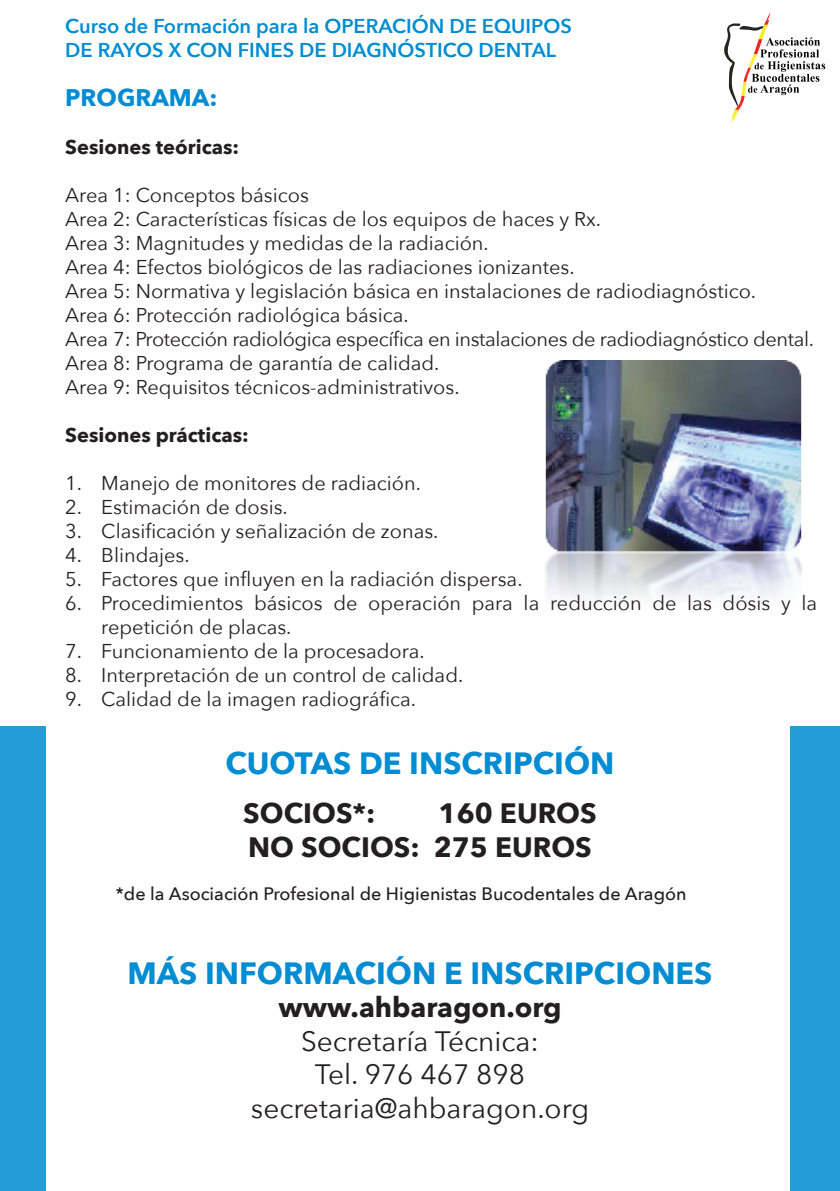
<style>
.page{position:relative;width:840px;height:1191px;background:#fff}
.page>*{position:absolute;margin:0;border:0;box-sizing:border-box;transform-origin:0 0}
.t1{font:700 30.8px "Avenir Next";color:#008cd2}
.t2{font:28px/33.6px "Avenir Next";color:#231f20;text-align:center}
.t3{font:700 28px/33.6px "Avenir Next";color:#231f20;text-align:right}
.t4{font:700 24px "Avenir Next";color:#008cd2}
.t5{font:20px/24px "Avenir Next";color:#231f20}
.t6{font:600 20px/24px "Avenir Next";color:#008cd2}
.t7{font:700 20px "Avenir Next";color:#231f20}
.t8{font:500 18px "Avenir Next";color:#231f20}
</style>
<div class="page">
<div style="left:0;top:726px;width:46px;height:465px;background:#249cd8"></div>
<div style="left:789px;top:726px;width:50px;height:465px;background:#249cd8"></div>
<img style="left:545px;top:360px;width:257px;height:383px">
<svg style="left:724px;top:13px;width:100px;height:109px"></svg>
<p class="t6" style="left:65px;top:14px;width:508px">Curso de Formación para la OPERACIÓN DE EQUIPOS<br>DE RAYOS X CON FINES DE DIAGNÓSTICO DENTAL</p>
<p class="t4" style="left:65px;top:77px;width:153px">PROGRAMA:</p>
<p class="t7" style="left:65px;top:130px;width:175px">Sesiones teóricas:</p>
<p class="t5" style="left:65px;top:182px;width:749px">Area 1: Conceptos básicos<br>Area 2: Características físicas de los equipos de haces y Rx.<br>Area 3: Magnitudes y medidas de la radiación.<br>Area 4: Efectos biológicos de las radiaciones ionizantes.<br>Area 5: Normativa y legislación básica en instalaciones de radiodiagnóstico.<br>Area 6: Protección radiológica básica.<br>Area 7: Protección radiológica específica en instalaciones de radiodiagnóstico dental.<br>Area 8: Programa de garantía de calidad.<br>Area 9: Requisitos técnicos-administrativos.</p>
<p class="t7" style="left:65px;top:418px;width:185px">Sesiones prácticas:</p>
<p class="t5" style="left:65px;top:470px;width:357px">1. Manejo de monitores de radiación.</p>
<p class="t5" style="left:65px;top:494px;width:224px">2. Estimación de dosis.</p>
<p class="t5" style="left:65px;top:518px;width:374px">3. Clasificación y señalización de zonas.</p>
<p class="t5" style="left:65px;top:542px;width:126px">4. Blindajes.</p>
<p class="t5" style="left:65px;top:566px;width:458px">5. Factores que influyen en la radiación dispersa.</p>
<p class="t5" style="left:101px;top:590px;width:717px;text-indent:-36px">6. Procedimientos básicos de operación para la reducción de las dósis y la repetición de placas.</p>
<p class="t5" style="left:65px;top:638px;width:360px">7. Funcionamiento de la procesadora.</p>
<p class="t5" style="left:65px;top:662px;width:399px">8. Interpretación de un control de calidad.</p>
<p class="t5" style="left:65px;top:686px;width:352px">9. Calidad de la imagen radiográfica.</p>
<h1 class="t1" style="left:225px;top:737px;width:390px">CUOTAS DE INSCRIPCIÓN</h1>
<h2 class="t3" style="left:243px;top:796px;width:134px">SOCIOS*:</h2>
<h2 class="t3" style="left:248px;top:796px;width:350px">160 EUROS<br>NO SOCIOS: 275 EUROS</h2>
<p class="t8" style="left:116px;top:878px;width:572px">*de la Asociación Profesional de Higienistas Bucodentales de Aragón</p>
<h1 class="t1" style="left:127px;top:946px;width:586px">MÁS INFORMACIÓN E INSCRIPCIONES</h1>
<h2 class="t3" style="left:278px;top:990px;width:284px">www.ahbaragon.org</h2>
<h2 class="t2" style="left:251px;top:1023px;width:339px">Secretaría Técnica:<br>Tel. 976 467 898 secretaria@ahbaragon.org</h2>
</div>
